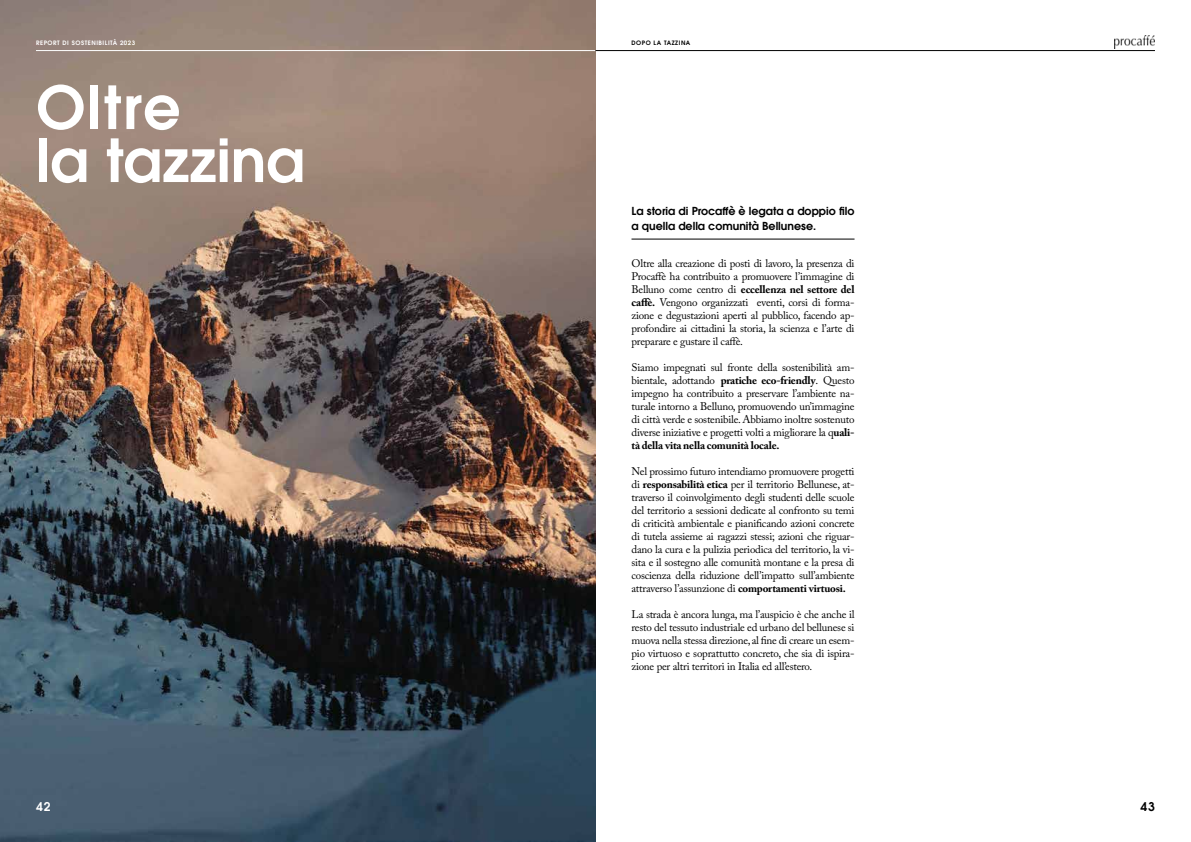
<style>
.page{position:relative;width:1191px;height:842px;background:#fff}
.page>*{position:absolute;margin:0;border:0;box-sizing:border-box;transform-origin:0 0}
.t1{font:600 59px/53px "Avant Garde LT";color:#fff}
.t2{font:600 12px "ITC Avant Garde Std";color:#fff}
.t3{font:600 12px "ITC Avant Garde Std";color:#000}
.t4{font:11px/13px "Adobe Caslon Pro";letter-spacing:-.02em;color:#000;text-align:justify}
.t5{font:600 11px/15px "ITC Avant Garde Pro";color:#000}
.t6{font:600 6px "ITC Avant Garde Std";letter-spacing:.09em;color:#fff}
.t7{font:600 6px "ITC Avant Garde Std";letter-spacing:.09em;color:#000}
.s1{font-weight:700}
</style>
<div class="page">
<img style="left:0;top:0;width:595px;height:842px">
<hr style="left:631px;top:239px;width:223px;height:1px;background:#000">
<hr style="left:36px;top:50px;width:559px;height:1px;background:#fff">
<hr style="left:595px;top:50px;width:560px;height:1px;background:#000">
<img style="left:1114px;top:35px;width:41px;height:14px">
<p class="t6" style="left:36px;top:39px;width:101px">REPORT DI SOSTENIBILITÀ 2023</p>
<p class="t7" style="left:631px;top:39px;width:60px">DOPO LA TAZZINA</p>
<h1 class="t1" style="left:36px;top:80px;width:271px">Oltre<br>la tazzina</h1>
<p class="t5" style="left:631px;top:203px;width:224px">La storia di Procaffè è legata a doppio filo a quella della comunità Bellunese.</p>
<p class="t4" style="left:631px;top:256px;width:224px">Oltre alla creazione di posti di lavoro, la presenza di Procaffè ha contribuito a promuovere l’immagine di Belluno come centro di <span class="s1">eccellenza nel settore del caffè.</span> Vengono organizzati eventi, corsi di forma&shy;zione e degustazioni aperti al pubblico, facendo ap&shy;profondire ai cittadini la storia, la scienza e l’arte di preparare e gustare il caffè.</p>
<p class="t4" style="left:631px;top:360px;width:224px">Siamo impegnati sul fronte della sostenibilità am&shy;bientale, adottando <span class="s1">pratiche eco-friendly</span>. Questo impegno ha contribuito a preservare l’ambiente na&shy;turale intorno a Belluno, promuovendo un’immagine di città verde e sostenibile. Abbiamo inoltre sostenuto diverse iniziative e progetti volti a migliorare la q<span class="s1">uali&shy;tà della vita nella comunità locale.</span></p>
<p class="t4" style="left:631px;top:464px;width:224px">Nel prossimo futuro intendiamo promuovere progetti di <span class="s1">responsabilità etica</span> per il territorio Bellunese, at&shy;traverso il coinvolgimento degli studenti delle scuole del territorio a sessioni dedicate al confronto su temi di criticità ambientale e pianificando azioni concrete di tutela assieme ai ragazzi stessi; azioni che riguar&shy;dano la cura e la pulizia periodica del territorio, la vi&shy;sita e il sostegno alle comunità montane e la presa di coscienza della riduzione dell’impatto sull’ambiente attraverso l’assunzione di <span class="s1">comportamenti virtuosi.</span></p>
<p class="t4" style="left:631px;top:607px;width:224px">La strada è ancora lunga, ma l’auspicio è che anche il resto del tessuto industriale ed urbano del bellunese si muova nella stessa direzione, al fine di creare un esem&shy;pio virtuoso e soprattutto concreto, che sia di ispira&shy;zione per altri territori in Italia ed all’estero.</p>
<p class="t2" style="left:36px;top:798px;width:16px">42</p>
<p class="t3" style="left:1140px;top:798px;width:16px">43</p>
</div>
